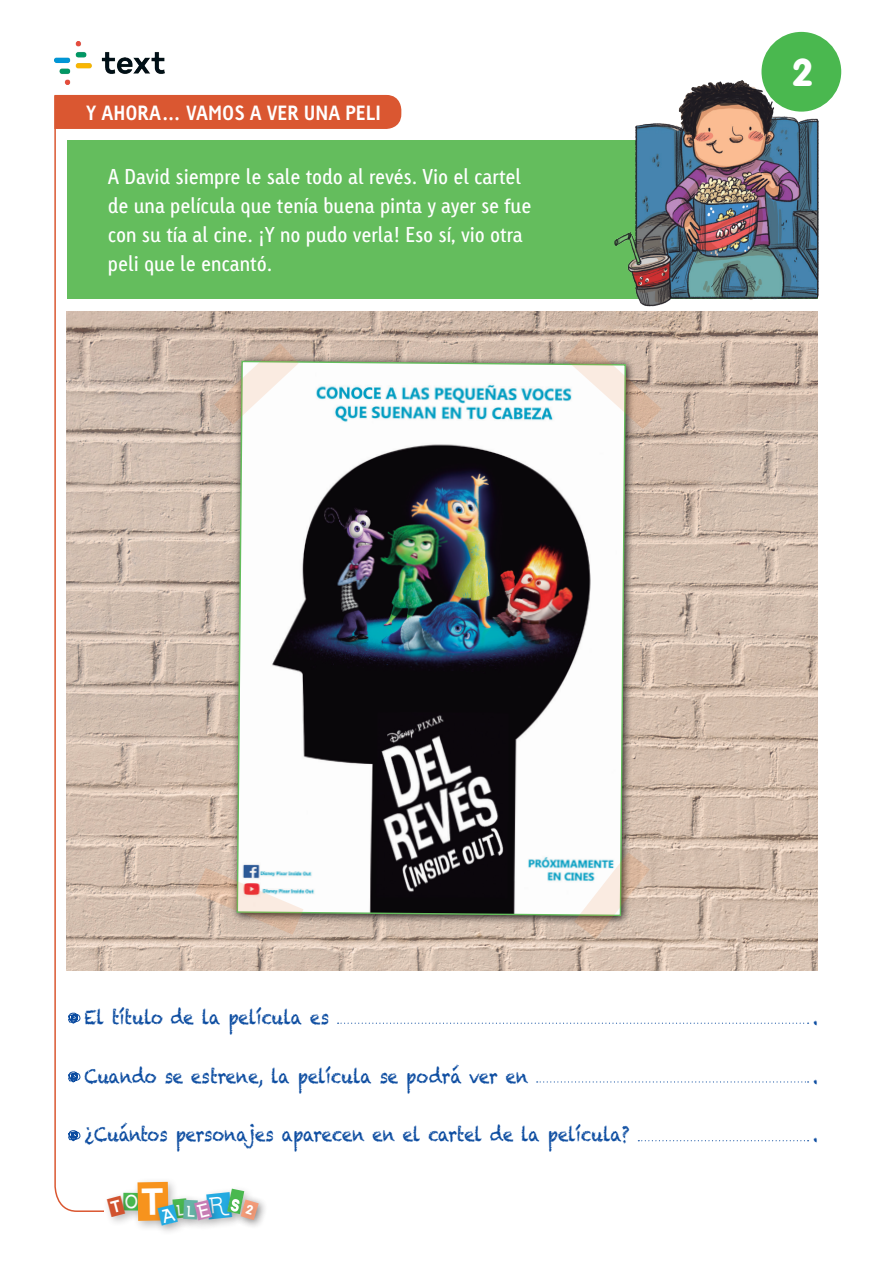
<style>
.page{position:relative;width:893px;height:1263px;background:#fff}
.page>*{position:absolute;margin:0;border:0;box-sizing:border-box;transform-origin:0 0}
.t1{font:40.5px "Vag";color:#fff}
.T-Intro{font:20.4px/29.1px "Linotype Tetria Regular Tab";letter-spacing:-.005em;color:#fff}
.T-preguntes{font:19.5px "Chalkduster";letter-spacing:-.01em;color:#0d4da1;scale:.85 1}
.TALLER_titol_3{font:19.5px "Linotype Tetria Bold Tab";color:#fff}
</style>
<div class="page">
<div style="left:132px;top:1177px;width:47px;height:55px;background:#fbfbfb"></div>
<div style="left:179px;top:1195px;width:30px;height:35px;background:#f9f9f9"></div>
<div style="left:153px;top:1200px;width:35px;height:36px;background:#231f20;opacity:.3"></div>
<div style="left:190px;top:1196px;width:33px;height:35px;background:#fbfbfb"></div>
<div style="left:235px;top:1194px;width:32px;height:35px;background:#231f20;opacity:.3"></div>
<div style="left:240px;top:1199px;width:22px;height:25px;background:#231f20;opacity:.3"></div>
<svg style="left:54px;top:94px;width:52px;height:1118px"></svg>
<div style="left:761px;top:32px;width:80px;height:80px;background:#4ab84f;border-radius:50%"></div>
<div style="left:54px;top:95px;width:347px;height:34px;background:#da5731"></div>
<div style="left:67px;top:140px;width:750px;height:159px;background:#64bd5d"></div>
<img style="left:67px;top:311px;width:750px;height:660px">
<img style="left:592px;top:53px;width:235px;height:282px">
<svg style="left:66px;top:1009px;width:18px;height:16px"></svg>
<svg style="left:338px;top:1023px;width:471px;height:1px"></svg>
<svg style="left:66px;top:1068px;width:18px;height:15px"></svg>
<svg style="left:537px;top:1081px;width:272px;height:1px"></svg>
<svg style="left:66px;top:1127px;width:18px;height:15px"></svg>
<svg style="left:638px;top:1140px;width:171px;height:1px"></svg>
<svg style="left:230px;top:354px;width:405px;height:571px;background:#c0ac9e"></svg>
<img style="left:236px;top:360px;width:391px;height:557px">
<svg style="left:564px;top:338px;width:98px;height:91px"></svg>
<svg style="left:195px;top:868px;width:108px;height:67px"></svg>
<svg style="left:214px;top:343px;width:85px;height:81px"></svg>
<svg style="left:574px;top:852px;width:76px;height:87px"></svg>
<img style="left:54px;top:42px;width:110px;height:42px">
<svg style="left:104px;top:1182px;width:155px;height:44px"></svg>
<p class="TALLER_titol_3" style="left:86px;top:100px;width:296px">Y AHORA… VAMOS A VER UNA PELI</p>
<p class="T-Intro" style="left:108px;top:162px;width:425px">A David siempre le sale todo al revés. Vio el cartel de una película que tenía buena pinta y ayer se fue con su tía al cine. ¡Y no pudo verla! Eso sí, vio otra peli que le encantó.</p>
<p class="t1" style="left:792px;top:46px;width:23px">2</p>
<p class="T-preguntes" style="left:84px;top:1006px;width:289px">El título de la película es</p>
<p class="T-preguntes" style="left:84px;top:1064px;width:524px">Cuando se estrene, la película se podrá ver en</p>
<p class="T-preguntes" style="left:84px;top:1123px;width:643px">¿Cuántos personajes aparecen en el cartel de la película?</p>
<p class="T-preguntes" style="left:812px;top:1006px;width:8px">.</p>
<p class="T-preguntes" style="left:812px;top:1064px;width:8px">.</p>
<p class="T-preguntes" style="left:812px;top:1123px;width:8px">.</p>
</div>
